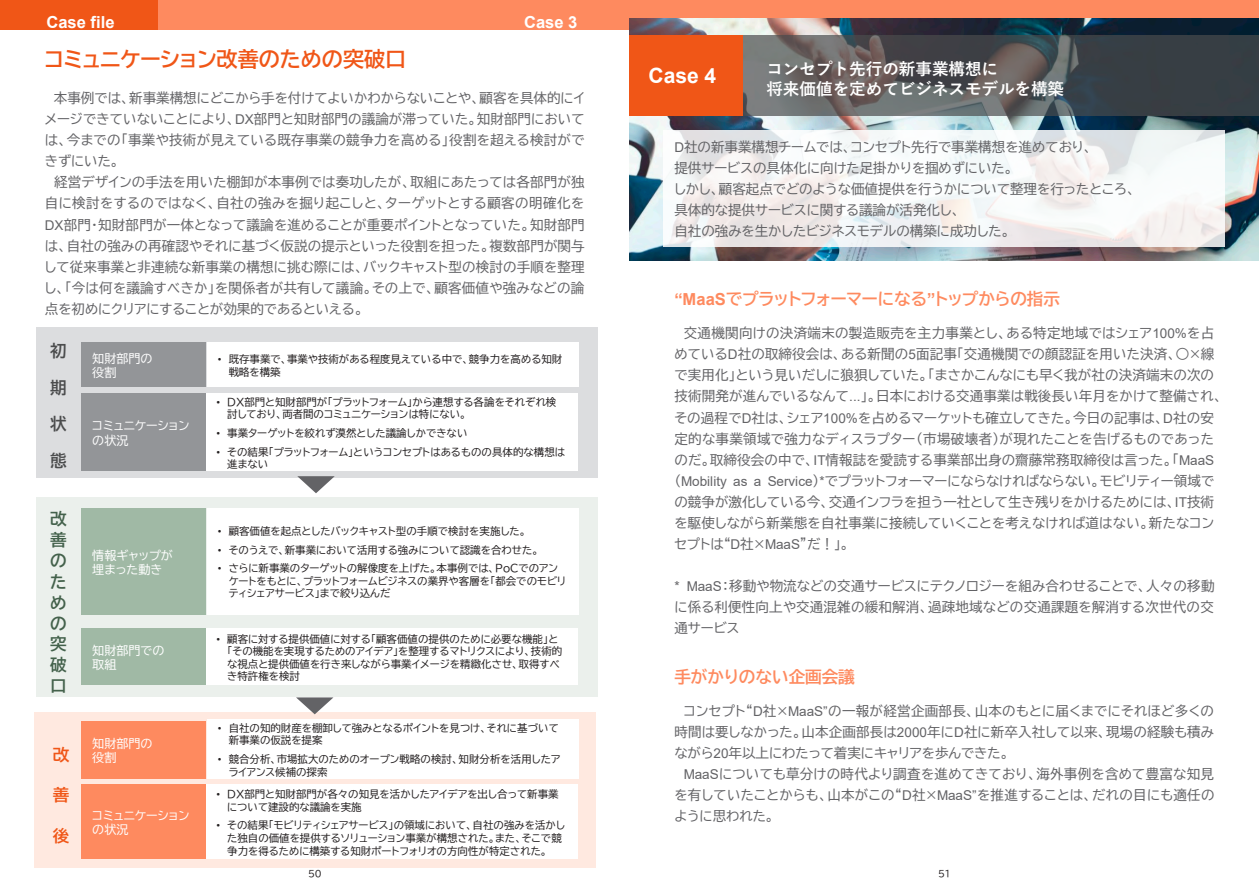
<style>
.page{position:relative;width:1259px;height:893px;background:#fff}
.page>*{position:absolute;margin:0;border:0;box-sizing:border-box;transform-origin:0 0}
.t1{font:21px "BIZ UDP Gothic Bold";color:#f05617}
.t2{font:700 21px "Arial";color:#fff}
.t3{font:700 16.65px "Yu Gothic";color:#fff}
.t4{font:16.5px "BIZ UDP Gothic Bold";color:#fe8a5f}
.t5{font:700 16.5px "Yu Gothic";color:#fff}
.t6{font:700 16.5px "Arial";color:#fff}
.t7{font:16.5px/20.9px "BIZ UDP Gothic Bold";color:#43614b;text-align:justify}
.t8{font:16.5px "BIZ UDP Gothic Bold";color:#4b4c4d}
.t9{font:16.5px "BIZ UDP Gothic Bold";color:#f05617}
.t10{font:13.5px/21px "BIZ UDP Gothic";letter-spacing:.01em;color:#636366;text-align:justify}
.t11{font:12px/14.4px "BIZ UDP Gothic";color:#fff}
.t12{font:10.5px/12.6px "BIZ UDP Gothic";color:#231f20}
.t13{font:9px "BIZ UDP Gothic";color:#231f20}
.s1{font-family:"Arial"}
.s2{font-family:"Arial";font-weight:700}
</style>
<div class="page">
<div style="left:0;top:0;width:629px;height:30px;background:#fe8a5f"></div>
<div style="left:37px;top:328px;width:561px;height:150px;background:#dcdddf"></div>
<div style="left:34px;top:712px;width:561px;height:156px;background:#ffe9e0"></div>
<div style="left:206px;top:393px;width:372px;height:78px;background:#fff"></div>
<div style="left:207px;top:342px;width:371px;height:45px;background:#fff"></div>
<div style="left:81px;top:393px;width:125px;height:78px;background:#939598"></div>
<div style="left:81px;top:342px;width:125px;height:45px;background:#939598"></div>
<div style="left:37px;top:497px;width:561px;height:200px;background:#ebf0ec"></div>
<div style="left:206px;top:628px;width:372px;height:57px;background:#fff"></div>
<div style="left:207px;top:508px;width:371px;height:106px;background:#fff"></div>
<div style="left:81px;top:628px;width:125px;height:57px;background:#a0b9a5"></div>
<div style="left:81px;top:508px;width:125px;height:106px;background:#a0b9a5"></div>
<div style="left:206px;top:784px;width:372px;height:75px;background:#fff"></div>
<div style="left:207px;top:719px;width:371px;height:59px;background:#fff"></div>
<div style="left:81px;top:784px;width:125px;height:75px;background:#fe8a5f"></div>
<div style="left:81px;top:721px;width:125px;height:57px;background:#fe8a5f"></div>
<svg style="left:297px;top:476px;width:38px;height:17px"></svg>
<svg style="left:296px;top:697px;width:37px;height:17px"></svg>
<div style="left:0;top:0;width:157px;height:30px;background:#f05617"></div>
<div style="left:629px;top:0;width:630px;height:30px;background:#fe8a5f"></div>
<img style="left:629px;top:19px;width:630px;height:241px">
<div style="left:663px;top:131px;width:562px;height:116px;background:#fff;opacity:.85"></div>
<div style="left:731px;top:35px;width:528px;height:81px;background:#4b4c4d;opacity:.7"></div>
<div style="left:629px;top:35px;width:113px;height:81px;background:#f05617"></div>
<p class="t6" style="left:47px;top:10px;width:70px">Case file</p>
<p class="t6" style="left:524px;top:11px;width:55px">Case 3</p>
<h1 class="t1" style="left:45px;top:48px;width:363px">コミュニケーション改善のための突破口</h1>
<p class="t10" style="left:45px;top:87px;width:541px;text-indent:9px">本事例では、新事業構想にどこから手を付けてよいかわからないことや、顧客を具体的にイメージできていないことにより、<span class="s1">DX</span>部門と知財部門の議論が滞っていた。知財部門においては、今までの「事業や技術が見えている既存事業の競争力を高める」役割を超える検討ができずにいた。</p>
<p class="t10" style="left:45px;top:172px;width:541px;text-indent:9px">経営デザインの手法を用いた棚卸が本事例では奏功したが、取組にあたっては各部門が独自に検討をするのではなく、自社の強みを掘り起こしと、ターゲットとする顧客の明確化を<span class="s1">DX</span>部門・知財部門が一体となって議論を進めることが重要ポイントとなっていた。知財部門は、自社の強みの再確認やそれに基づく仮説の提示といった役割を担った。複数部門が関与して従来事業と非連続な新事業の構想に挑む際には、バックキャスト型の検討の手順を整理し、「今は何を議論すべきか」を関係者が共有して議論。その上で、顧客価値や強みなどの論点を初めにクリアにすることが効果的であるといえる。</p>
<p class="t8" style="left:50px;top:343px;width:18px">初</p>
<p class="t8" style="left:50px;top:379px;width:18px">期</p>
<p class="t8" style="left:50px;top:416px;width:18px">状</p>
<p class="t8" style="left:50px;top:453px;width:18px">態</p>
<p class="t7" style="left:50px;top:508px;width:18px">改善のための突破口</p>
<p class="t9" style="left:53px;top:746px;width:18px">改</p>
<p class="t9" style="left:53px;top:786px;width:18px">善</p>
<p class="t9" style="left:53px;top:827px;width:18px">後</p>
<p class="t11" style="left:92px;top:351px;width:62px">知財部門の役割</p>
<p class="t11" style="left:92px;top:419px;width:98px">コミュニケーションの状況</p>
<p class="t11" style="left:92px;top:548px;width:82px">情報ギャップが埋まった動き</p>
<p class="t11" style="left:92px;top:643px;width:74px">知財部門での取組</p>
<p class="t11" style="left:92px;top:736px;width:62px">知財部門の役割</p>
<p class="t11" style="left:92px;top:808px;width:98px">コミュニケーションの状況</p>
<p class="t12" style="left:229px;top:353px;width:335px;text-indent:-11px"><span class="s1">•</span> 既存事業で、事業や技術がある程度見えている中で、競争力を高める知財戦略を構築</p>
<p class="t12" style="left:227px;top:396px;width:331px;text-indent:-11px"><span class="s1">•</span> DX部門と知財部門が「プラットフォーム」から連想する各論をそれぞれ検討しており、両者間のコミュニケーションは特にない。</p>
<p class="t12" style="left:216px;top:427px;width:253px"><span class="s1">•</span> 事業ターゲットを絞れず漠然とした議論しかできない</p>
<p class="t12" style="left:227px;top:445px;width:339px;text-indent:-11px"><span class="s1">•</span> その結果「プラットフォーム」というコンセプトはあるものの具体的な構想は進まない</p>
<p class="t12" style="left:218px;top:525px;width:310px"><span class="s1">•</span> 顧客価値を起点としたバックキャスト型の手順で検討を実施した。</p>
<p class="t12" style="left:218px;top:543px;width:322px"><span class="s1">•</span> そのうえで、新事業において活用する強みについて認識を合わせた。</p>
<p class="t12" style="left:229px;top:562px;width:339px;text-indent:-11px"><span class="s1">•</span> さらに新事業のターゲットの解像度を上げた。本事例では、PoCでのアンケートをもとに、プラットフォームビジネスの業界や客層を「都会でのモビリティシェアサービス」まで絞り込んだ</p>
<p class="t12" style="left:227px;top:632px;width:337px;text-indent:-11px"><span class="s1">•</span> 顧客に対する提供価値に対する「顧客価値の提供のために必要な機能」と「その機能を実現するためのアイデア」を整理するマトリクスにより、技術的な視点と提供価値を行き来しながら事業イメージを精緻化させ、取得すべき特許権を検討</p>
<p class="t12" style="left:229px;top:721px;width:332px;text-indent:-11px"><span class="s1">•</span> 自社の知的財産を棚卸して強みとなるポイントを見つけ、それに基づいて新事業の仮説を提案</p>
<p class="t12" style="left:229px;top:753px;width:333px;text-indent:-11px"><span class="s1">•</span> 競合分析、市場拡大のためのオープン戦略の検討、知財分析を活用したアライアンス候補の探索</p>
<p class="t12" style="left:227px;top:788px;width:333px;text-indent:-11px"><span class="s1">•</span> DX部門と知財部門が各々の知見を活かしたアイデアを出し合って新事業について建設的な議論を実施</p>
<p class="t12" style="left:227px;top:819px;width:339px;text-indent:-11px"><span class="s1">•</span> その結果「モビリティシェアサービス」の領域において、自社の強みを活かした独自の価値を提供するソリューション事業が構想された。また、そこで競争力を得るために構築する知財ポートフォリオの方向性が特定された。</p>
<p class="t13" style="left:308px;top:869px;width:15px">50</p>
<h1 class="t2" style="left:648px;top:61px;width:69px">Case 4</h1>
<p class="t5" style="left:766px;top:60px;width:233px">コンセプト先行の新事業構想に</p>
<p class="t3" style="left:766px;top:79px;width:299px">将来価値を定めてビジネスモデルを構築</p>
<p class="t10" style="left:674px;top:136px;width:462px;text-align:left"><span class="s1">D</span>社の新事業構想チームでは、コンセプト先行で事業構想を進めており、<br>提供サービスの具体化に向けた足掛かりを掴めずにいた。<br>しかし、顧客起点でどのような価値提供を行うかについて整理を行ったところ、具体的な提供サービスに関する議論が活発化し、<br>自社の強みを生かしたビジネスモデルの構築に成功した。</p>
<p class="t4" style="left:674px;top:290px;width:387px"><span class="s2">“MaaS</span>でプラットフォーマーになる<span class="s2">”</span>トップからの指示</p>
<p class="t10" style="left:674px;top:323px;width:549px;text-align:left;text-indent:9px">交通機関向けの決済端末の製造販売を主力事業とし、ある特定地域ではシェア<span class="s1">100%</span>を占めている<span class="s1">D</span>社の取締役会は、ある新聞の<span class="s1">5</span>面記事「交通機関での顔認証を用いた決済、○×線で実用化」という見いだしに狼狽していた。「まさかこんなにも早く我が社の決済端末の次の技術開発が進んでいるなんて<span class="s1">...</span>」。日本における交通事業は戦後長い年月をかけて整備され、その過程で<span class="s1">D</span>社は、シェア<span class="s1">100%</span>を占めるマーケットも確立してきた。今日の記事は、<span class="s1">D</span>社の安定的な事業領域で強力なディスラプター（市場破壊者）が現れたことを告げるものであったのだ。取締役会の中で、<span class="s1">IT</span>情報誌を愛読する事業部出身の齋藤常務取締役は言った。「<span class="s1">MaaS</span>（<span class="s1">Mobility as a Service</span>）<span class="s1">*</span>でプラットフォーマーにならなければならない。モビリティー領域での競争が激化している今、交通インフラを担う一社として生き残りをかけるためには、<span class="s1">IT</span>技術を駆使しながら新業態を自社事業に接続していくことを考えなければ道はない。新たなコンセプトは“<span class="s1">D</span>社×<span class="s1">MaaS</span>”だ！」。</p>
<p class="t10" style="left:674px;top:575px;width:542px"><span class="s1">* MaaS</span>：移動や物流などの交通サービスにテクノロジーを組み合わせることで、人々の移動に係る利便性向上や交通混雑の緩和解消、過疎地域などの交通課題を解消する次世代の交通サービス</p>
<p class="t4" style="left:674px;top:668px;width:182px">手がかりのない企画会議</p>
<p class="t10" style="left:674px;top:700px;width:541px;text-indent:9px">コンセプト“<span class="s1">D</span>社×<span class="s1">MaaS”</span>の一報が経営企画部長、山本のもとに届くまでにそれほど多くの時間は要しなかった。山本企画部長は<span class="s1">2000</span>年に<span class="s1">D</span>社に新卒入社して以来、現場の経験も積みながら<span class="s1">20</span>年以上にわたって着実にキャリアを歩んできた。</p>
<p class="t10" style="left:674px;top:764px;width:542px;text-indent:9px"><span class="s1">MaaS</span>についても草分けの時代より調査を進めてきており、海外事例を含めて豊富な知見を有していたことからも、山本がこの“<span class="s1">D</span>社×<span class="s1">MaaS”</span>を推進することは、だれの目にも適任のように思われた。</p>
<p class="t13" style="left:938px;top:869px;width:14px">51</p>
</div>
